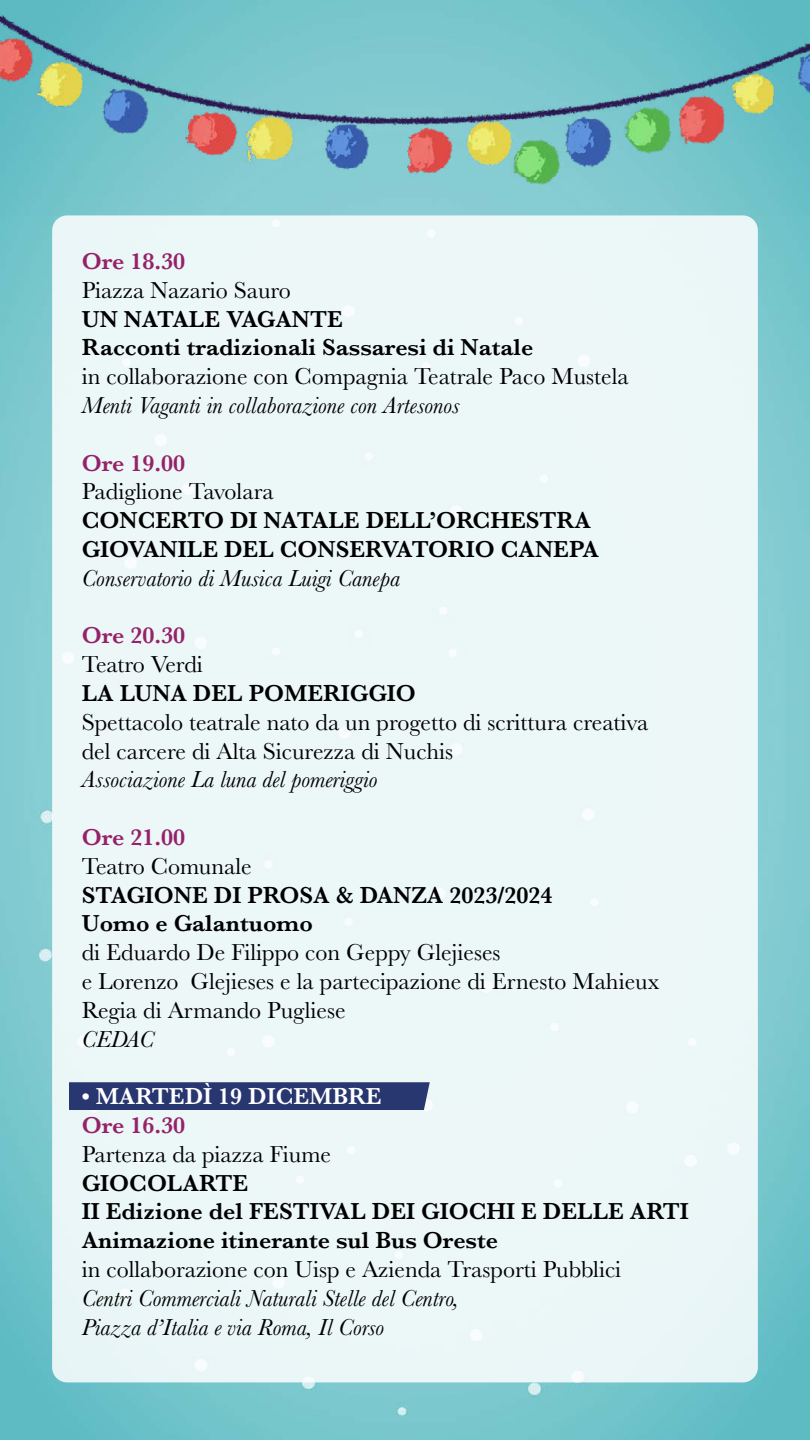
<style>
.page{position:relative;width:810px;height:1440px;background:#fff}
.page>*{position:absolute;margin:0;border:0;box-sizing:border-box;transform-origin:0 0}
.t1{font:24px/28.8px "Baskerville";color:#000}
.t2{font:600 24px/28.8px "Baskerville";color:#000}
.t3{font:italic 24px/28.8px "Baskerville";color:#000}
.t4{font:600 24px "Baskerville";color:#952269}
.t5{font:600 24px "Baskerville";color:#fff}
</style>
<div class="page">
<img style="left:0;top:215px;width:810px;height:1225px">
<img style="left:0;top:0;width:810px;height:215px">
<div style="left:52px;top:215px;width:706px;height:1167px;background:#ecf7f8;border-radius:15px"></div>
<div style="left:69px;top:1082px;width:361px;height:28px;background:#293771"></div>
<p class="t4" style="left:82px;top:244px;width:105px">Ore 18.30</p>
<p class="t1" style="left:82px;top:276px;width:211px">Piazza Nazario Sauro</p>
<p class="t2" style="left:82px;top:304px;width:453px">UN NATALE VAGANTE<br>Racconti tradizionali Sassaresi di Natale</p>
<p class="t1" style="left:82px;top:362px;width:548px">in collaborazione con Compagnia Teatrale Paco Mustela</p>
<p class="t3" style="left:82px;top:391px;width:380px">Menti Vaganti in collaborazione con Artesonos</p>
<p class="t4" style="left:82px;top:446px;width:105px">Ore 19.00</p>
<p class="t1" style="left:82px;top:478px;width:193px">Padiglione Tavolara</p>
<p class="t2" style="left:82px;top:506px;width:519px">CONCERTO DI NATALE DELL’ORCHESTRA<br>GIOVANILE DEL CONSERVATORIO CANEPA</p>
<p class="t3" style="left:82px;top:564px;width:320px">Conservatorio di Musica Luigi Canepa</p>
<p class="t4" style="left:82px;top:619px;width:105px">Ore 20.30</p>
<p class="t1" style="left:82px;top:650px;width:123px">Teatro Verdi</p>
<p class="t2" style="left:82px;top:679px;width:336px">LA LUNA DEL POMERIGGIO</p>
<p class="t1" style="left:82px;top:708px;width:568px">Spettacolo teatrale nato da un progetto di scrittura creativa del carcere di Alta Sicurezza di Nuchis</p>
<p class="t3" style="left:82px;top:765px;width:297px">Associazione La luna del pomeriggio</p>
<p class="t4" style="left:82px;top:820px;width:105px">Ore 21.00</p>
<p class="t1" style="left:82px;top:852px;width:171px">Teatro Comunale</p>
<p class="t2" style="left:82px;top:880px;width:472px">STAGIONE DI PROSA &amp; DANZA 2023/2024<br>Uomo e Galantuomo</p>
<p class="t1" style="left:82px;top:938px;width:579px">di Eduardo De Filippo con Geppy Glejieses<br>e Lorenzo Glejieses e la partecipazione di Ernesto Mahieux<br>Regia di Armando Pugliese</p>
<p class="t3" style="left:82px;top:1025px;width:74px">CEDAC</p>
<p class="t5" style="left:82px;top:1080px;width:301px">• MARTEDÌ 19 DICEMBRE</p>
<p class="t4" style="left:82px;top:1108px;width:105px">Ore 16.30</p>
<p class="t1" style="left:82px;top:1140px;width:251px">Partenza da piazza Fiume</p>
<p class="t2" style="left:82px;top:1168px;width:609px">GIOCOLARTE<br>II Edizione del FESTIVAL DEI GIOCHI E DELLE ARTI<br>Animazione itinerante sul Bus Oreste</p>
<p class="t1" style="left:82px;top:1255px;width:541px">in collaborazione con Uisp e Azienda Trasporti Pubblici</p>
<p class="t3" style="left:82px;top:1284px;width:379px">Centri Commerciali Naturali Stelle del Centro,<br>Piazza d’Italia e via Roma, Il Corso</p>
</div>
